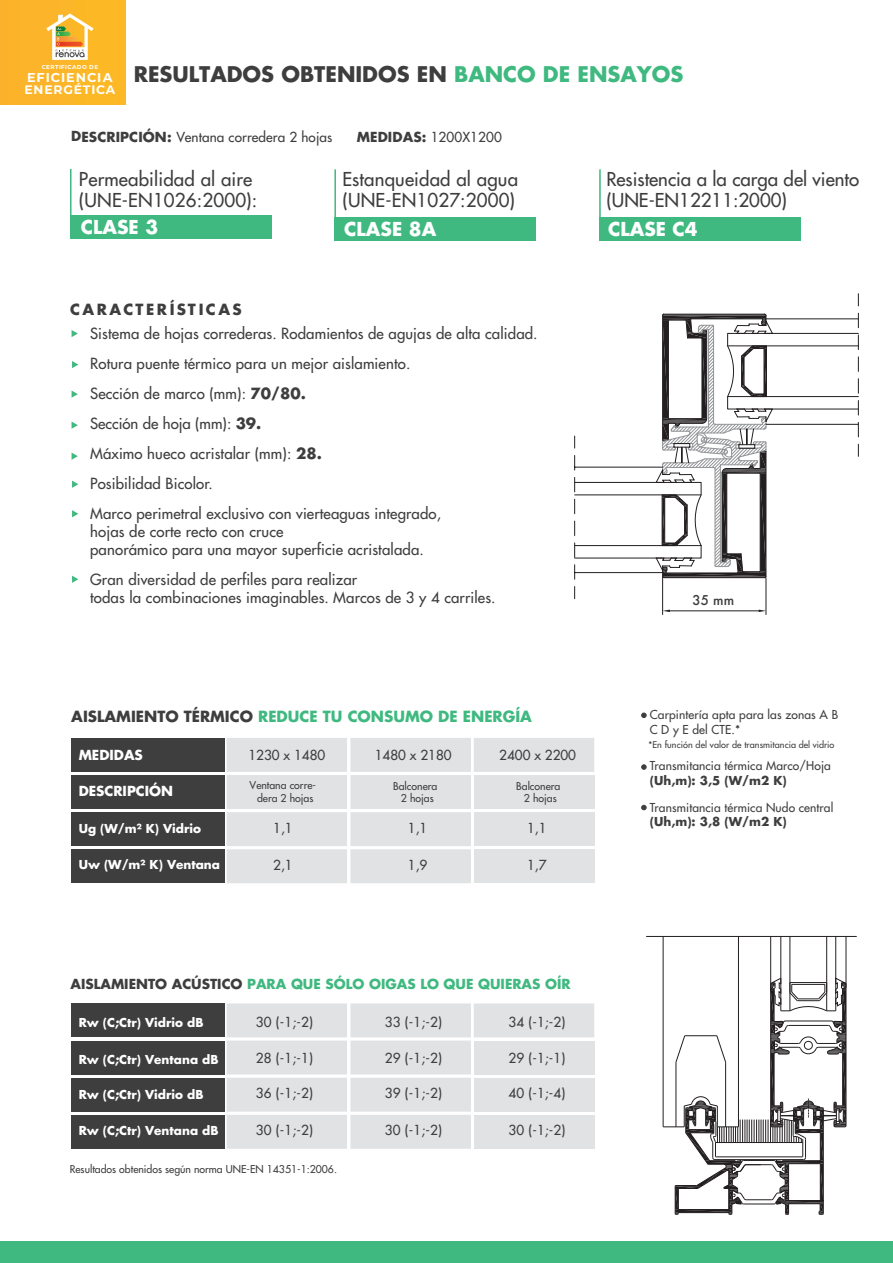
<style>
.page{position:relative;width:893px;height:1263px;background:#fff}
.page>*{position:absolute;margin:0;border:0;box-sizing:border-box;transform-origin:0 0}
.t1{font:700 21px "Futura LT";color:#3e3e3f}
.t2{font:18.6px/20.7px "Futura LT";letter-spacing:.005em;color:#3e3e3f}
.t3{font:700 18.6px "Futura LT";letter-spacing:.005em;color:#fff}
.t4{font:15px/30px "Futura LT";letter-spacing:.01em;color:#3e3e3f}
.t5{font:700 15px "Futura LT";color:#3fb980}
.t6{font:700 15px "Futura LT";letter-spacing:.17em;color:#3e3e3f}
.t7{font:13.5px "Futura LT";letter-spacing:.005em;color:#3e3e3f}
.t8{font:700 13.5px "Futura LT";color:#3fb980}
.t9{font:700 13.5px "Futura LT";color:#fff}
.t10{font:500 13.2px "Futura";color:#3e3e3f}
.t11{font:700 12.75px "Montserrat";letter-spacing:.075em;color:#fff}
.t12{font:700 12.3px "Montserrat";letter-spacing:.075em;color:#fff}
.t13{font:500 12px/14.4px "Futura Std";letter-spacing:.01em;color:#3e3e3f}
.t14{font:700 12px "Futura LT";color:#fff}
.t15{font:700 12px "Futura Std";color:#3e3e3f}
.t16{font:10.5px/12.3px "Futura LT";color:#3e3e3f;text-align:center}
.t17{font:500 9px "Futura Std";letter-spacing:.01em;color:#3e3e3f}
.t18{font:700 5.7px "Montserrat";letter-spacing:.075em;color:#fff}
.s1{color:#3fb980}
.s2{font-weight:700}
.s3{color:#3e3e3f}
</style>
<div class="page">
<div style="left:334px;top:217px;width:201px;height:23px;background:#3fb980"></div>
<div style="left:599px;top:217px;width:202px;height:23px;background:#3fb980"></div>
<div style="left:70px;top:215px;width:202px;height:23px;background:#3fb980"></div>
<hr style="left:70px;top:169px;width:2px;height:69px;background:#3fb980">
<hr style="left:334px;top:169px;width:2px;height:69px;background:#3fb980">
<hr style="left:599px;top:169px;width:2px;height:69px;background:#3fb980">
<svg style="left:574px;top:313px;width:285px;height:286px"></svg>
<svg style="left:858px;top:294px;width:1px;height:12px"></svg>
<hr style="left:766px;top:578px;width:1px;height:36px;background:#231f20">
<hr style="left:662px;top:576px;width:1px;height:38px;background:#231f20">
<hr style="left:670px;top:610px;width:89px;height:1px;background:#231f20">
<svg style="left:759px;top:610px;width:7px;height:2px"></svg>
<svg style="left:663px;top:610px;width:7px;height:2px"></svg>
<svg style="left:641px;top:713px;width:5px;height:5px"></svg>
<svg style="left:641px;top:765px;width:5px;height:4px"></svg>
<svg style="left:641px;top:805px;width:5px;height:5px"></svg>
<svg style="left:72px;top:391px;width:6px;height:7px"></svg>
<svg style="left:72px;top:330px;width:6px;height:7px"></svg>
<svg style="left:72px;top:422px;width:6px;height:7px"></svg>
<svg style="left:72px;top:453px;width:6px;height:7px"></svg>
<svg style="left:72px;top:481px;width:6px;height:7px"></svg>
<svg style="left:72px;top:510px;width:6px;height:7px"></svg>
<svg style="left:72px;top:361px;width:6px;height:7px"></svg>
<svg style="left:72px;top:576px;width:6px;height:7px"></svg>
<div style="left:0;top:0;width:125px;height:104px;background:#fcb52a"></div>
<svg style="left:46px;top:13px;width:47px;height:47px"></svg>
<div style="left:71px;top:849px;width:153px;height:34px;background:#3e3e3f"></div>
<div style="left:71px;top:812px;width:153px;height:34px;background:#3e3e3f"></div>
<div style="left:71px;top:738px;width:153px;height:34px;background:#3e3e3f"></div>
<div style="left:71px;top:775px;width:153px;height:34px;background:#3e3e3f"></div>
<svg style="left:227px;top:738px;width:367px;height:145px;background:#e4e5e6"></svg>
<div style="left:474px;top:775px;width:120px;height:34px;background:#e1e2e4"></div>
<div style="left:474px;top:812px;width:120px;height:34px;background:#e1e2e4"></div>
<div style="left:474px;top:849px;width:120px;height:34px;background:#e1e2e4"></div>
<div style="left:71px;top:1115px;width:153px;height:34px;background:#3e3e3f"></div>
<div style="left:71px;top:1078px;width:153px;height:34px;background:#3e3e3f"></div>
<div style="left:71px;top:1003px;width:153px;height:34px;background:#3e3e3f"></div>
<div style="left:71px;top:1040px;width:153px;height:34px;background:#3e3e3f"></div>
<svg style="left:227px;top:1003px;width:367px;height:146px;background:#e4e5e6"></svg>
<div style="left:474px;top:1040px;width:120px;height:34px;background:#e1e2e4"></div>
<div style="left:474px;top:1078px;width:120px;height:34px;background:#e1e2e4"></div>
<div style="left:474px;top:1115px;width:120px;height:34px;background:#e1e2e4"></div>
<div style="left:0;top:1241px;width:893px;height:22px;background:#3fb980"></div>
<hr style="left:846px;top:984px;width:1px;height:142px;background:#231f20">
<hr style="left:663px;top:936px;width:1px;height:191px;background:#231f20">
<hr style="left:738px;top:936px;width:1px;height:191px;background:#231f20">
<hr style="left:835px;top:936px;width:1px;height:75px;background:#231f20">
<hr style="left:781px;top:936px;width:1px;height:75px;background:#231f20">
<hr style="left:826px;top:936px;width:1px;height:75px;background:#231f20">
<hr style="left:790px;top:936px;width:1px;height:75px;background:#231f20">
<hr style="left:846px;top:936px;width:1px;height:52px;background:#231f20">
<hr style="left:770px;top:936px;width:1px;height:56px;background:#231f20">
<hr style="left:646px;top:936px;width:211px;height:1px;background:#231f20">
<svg style="left:663px;top:978px;width:183px;height:237px"></svg>
<p class="t18" style="left:42px;top:62px;width:58px">CERTIFICADO DE</p>
<p class="t11" style="left:27px;top:68px;width:87px">EFICIENCIA</p>
<p class="t12" style="left:24px;top:81px;width:93px">ENERGÉTICA</p>
<h1 class="t1" style="left:134px;top:60px;width:551px">RESULTADOS OBTENIDOS EN <span class="s1">BANCO DE ENSAYOS</span></h1>
<p class="t7" style="left:71px;top:128px;width:263px"><span class="s2">DESCRIPCIÓN:</span> Ventana corredera 2 hojas</p>
<p class="t7" style="left:357px;top:128px;width:147px"><span class="s2">MEDIDAS:</span> 1200X1200</p>
<p class="t2" style="left:79px;top:169px;width:180px">Permeabilidad al aire (UNE-EN1026:2000):</p>
<p class="t3" style="left:81px;top:214px;width:79px">CLASE 3</p>
<p class="t2" style="left:342px;top:169px;width:177px">Estanqueidad al agua (UNE-EN1027:2000)</p>
<p class="t3" style="left:344px;top:216px;width:94px">CLASE 8A</p>
<p class="t6" style="left:70px;top:299px;width:173px">CARACTERÍSTICAS</p>
<p class="t4" style="left:90px;top:318px;width:449px">Sistema de hojas correderas. Rodamientos de agujas de alta calidad.<br>Rotura puente térmico para un mejor aislamiento.<br>Sección de marco (mm): <span class="s2">70/80.<br></span>Sección de hoja (mm): <span class="s2">39.<br></span>Máximo hueco acristalar (mm): <span class="s2">28.<br></span>Posibilidad Bicolor.<br>Marco perimetral exclusivo con vierteaguas integrado,</p>
<p class="t4" style="left:90px;top:522px;width:335px;line-height:18px">hojas de corte recto con cruce<br>panorámico para una mayor superficie acristalada.</p>
<p class="t4" style="left:90px;top:570px;width:407px;line-height:18px">Gran diversidad de perfiles para realizar<br>todas la combinaciones imaginables. Marcos de 3 y 4 carriles.</p>
<p class="t2" style="left:606px;top:169px;width:254px">Resistencia a la carga del viento (UNE-EN12211:2000)</p>
<p class="t3" style="left:608px;top:216px;width:91px">CLASE C4</p>
<p class="t10" style="left:692px;top:591px;width:43px">35 mm</p>
<p class="t5" style="left:71px;top:706px;width:462px"><span class="s3">AISLAMIENTO TÉRMICO</span> REDUCE TU CONSUMO DE ENERGÍA</p>
<p class="t9" style="left:79px;top:746px;width:66px">MEDIDAS</p>
<p class="t9" style="left:79px;top:782px;width:96px">DESCRIPCIÓN</p>
<p class="t14" style="left:79px;top:821px;width:124px">Ug (W/m² K) Vidrio</p>
<p class="t14" style="left:79px;top:857px;width:143px">Uw (W/m² K) Ventana</p>
<p class="t7" style="left:248px;top:746px;width:78px">1230 x 1480</p>
<p class="t16" style="left:250px;top:779px;width:68px">Ventana corre&shy;dera 2 hojas</p>
<p class="t7" style="left:273px;top:820px;width:21px">1,1</p>
<p class="t7" style="left:273px;top:857px;width:21px">2,1</p>
<p class="t7" style="left:375px;top:746px;width:78px">1480 x 2180</p>
<p class="t16" style="left:393px;top:780px;width:46px">Balconera<br>2 hojas</p>
<p class="t7" style="left:499px;top:746px;width:78px">2400 x 2200</p>
<p class="t16" style="left:516px;top:780px;width:46px">Balconera<br>2 hojas</p>
<p class="t7" style="left:408px;top:820px;width:21px">1,1</p>
<p class="t7" style="left:527px;top:820px;width:21px">1,1</p>
<p class="t7" style="left:408px;top:857px;width:21px">1,9</p>
<p class="t7" style="left:527px;top:857px;width:21px">1,7</p>
<p class="t13" style="left:650px;top:708px;width:190px">Carpintería apta para las zonas A B<br>C D y E del CTE.*</p>
<p class="t13" style="left:650px;top:758px;width:182px">Transmitancia térmica Marco/Hoja</p>
<p class="t15" style="left:650px;top:772px;width:138px">(Uh,m): 3,5 (W/m2 K)</p>
<p class="t13" style="left:650px;top:800px;width:185px">Transmitancia térmica Nudo central</p>
<p class="t15" style="left:650px;top:813px;width:138px">(Uh,m): 3,8 (W/m2 K)</p>
<p class="t17" style="left:648px;top:739px;width:187px">*En función del valor de transmitancia del vidrio</p>
<p class="t8" style="left:71px;top:975px;width:502px"><span class="s3">AISLAMIENTO ACÚSTICO</span> PARA QUE SÓLO OIGAS LO QUE QUIERAS OÍR</p>
<p class="t7" style="left:385px;top:1013px;width:59px">33 (-1;-2)</p>
<p class="t7" style="left:508px;top:1013px;width:59px">34 (-1;-2)</p>
<p class="t7" style="left:256px;top:1013px;width:59px">30 (-1;-2)</p>
<p class="t14" style="left:79px;top:1015px;width:126px">Rw (C;Ctr) Vidrio dB</p>
<p class="t14" style="left:79px;top:1051px;width:141px">Rw (C;Ctr) Ventana dB</p>
<p class="t14" style="left:79px;top:1086px;width:126px">Rw (C;Ctr) Vidrio dB</p>
<p class="t14" style="left:79px;top:1123px;width:141px">Rw (C;Ctr) Ventana dB</p>
<p class="t7" style="left:385px;top:1049px;width:59px">29 (-1;-2)</p>
<p class="t7" style="left:508px;top:1049px;width:59px">29 (-1;-1)</p>
<p class="t7" style="left:256px;top:1049px;width:59px">28 (-1;-1)</p>
<p class="t7" style="left:385px;top:1084px;width:59px">39 (-1;-2)</p>
<p class="t7" style="left:385px;top:1121px;width:59px">30 (-1;-2)</p>
<p class="t7" style="left:508px;top:1084px;width:59px">40 (-1;-4)</p>
<p class="t7" style="left:508px;top:1121px;width:59px">30 (-1;-2)</p>
<p class="t7" style="left:256px;top:1084px;width:59px">36 (-1;-2)</p>
<p class="t7" style="left:256px;top:1121px;width:59px">30 (-1;-2)</p>
<p class="t16" style="left:70px;top:1162px;width:269px">Resultados obtenidos según norma UNE-EN 14351-1:2006.</p>
</div>
